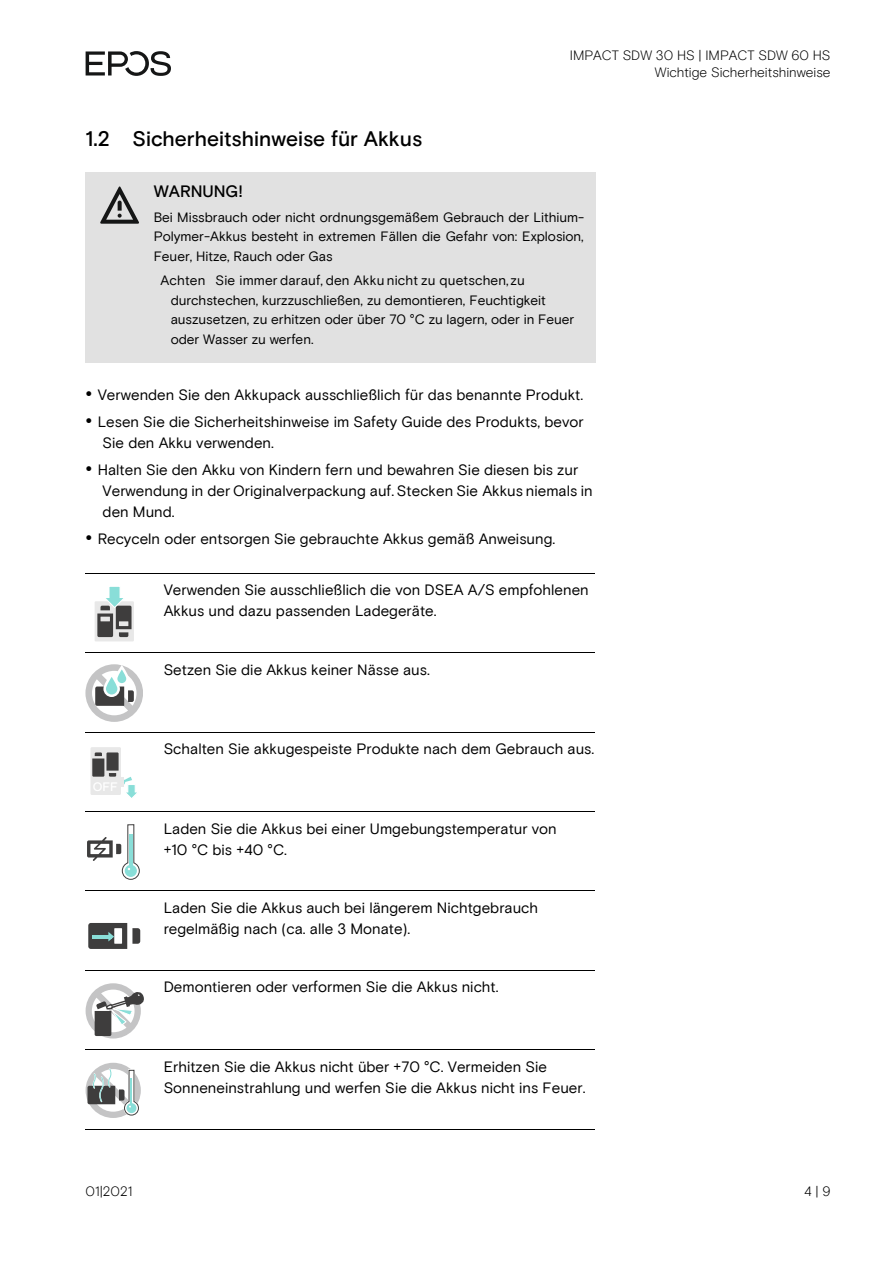
<style>
.page{position:relative;width:894px;height:1264px;background:#fff}
.page>*{position:absolute;margin:0;border:0;box-sizing:border-box;transform-origin:0 0}
.t1{font:500 21px "EPOS Basis";color:#000}
.t2{font:500 16.5px "EPOS Basis";color:#000}
.t3{font:15px/21px "EPOS Basis";color:#000}
.t4{font:13.5px/19.5px "EPOS Basis";color:#000;text-align:justify}
.t5{font:300 13.5px/16.5px "EPOS Basis";color:#000;text-align:right}
.s1{font-family:"Times New Roman";font-size:19.5px}
</style>
<div class="page">
<svg style="left:86px;top:51px;width:85px;height:25px"></svg>
<div style="left:86px;top:172px;width:68px;height:191px;background:#e1e1e1"></div>
<svg style="left:100px;top:186px;width:39px;height:38px"></svg>
<div style="left:154px;top:172px;width:442px;height:191px;background:#e1e1e1"></div>
<hr style="left:86px;top:572px;width:509px;height:1px;background:#000">
<hr style="left:86px;top:652px;width:509px;height:1px;background:#000">
<hr style="left:86px;top:731px;width:509px;height:1px;background:#000">
<hr style="left:86px;top:811px;width:509px;height:1px;background:#000">
<hr style="left:86px;top:890px;width:509px;height:1px;background:#000">
<hr style="left:86px;top:970px;width:509px;height:1px;background:#000">
<hr style="left:86px;top:1049px;width:509px;height:1px;background:#000">
<hr style="left:86px;top:1128px;width:509px;height:1px;background:#000">
<svg style="left:95px;top:601px;width:39px;height:40px"></svg>
<svg style="left:97px;top:586px;width:34px;height:51px"></svg>
<svg style="left:86px;top:664px;width:57px;height:58px"></svg>
<div style="left:89px;top:745px;width:33px;height:51px;border:3px solid #fff"></div>
<div style="left:90px;top:747px;width:31px;height:48px;background:#e8e8e8"></div>
<svg style="left:92px;top:752px;width:45px;height:46px"></svg>
<svg style="left:87px;top:824px;width:53px;height:56px"></svg>
<svg style="left:89px;top:948px;width:39px;height:1px"></svg>
<svg style="left:88px;top:923px;width:52px;height:25px"></svg>
<svg style="left:86px;top:983px;width:58px;height:55px"></svg>
<svg style="left:86px;top:1062px;width:55px;height:55px"></svg>
<h1 class="t1" style="left:86px;top:129px;width:338px">1.2 Sicherheitshinweise für Akkus</h1>
<p class="t5" style="left:569px;top:48px;width:262px">IMPACT SDW 30 HS | IMPACT SDW 60 HS<br>Wichtige Sicherheitshinweise</p>
<p class="t2" style="left:154px;top:184px;width:91px">WARNUNG!</p>
<p class="t4" style="left:154px;top:208px;width:432px">Bei Missbrauch oder nicht ordnungsgemäßem Gebrauch der Lithium-Polymer-Akkus besteht in extremen Fällen die Gefahr von: Explosion, Feuer, Hitze, Rauch oder Gas</p>
<p class="t4" style="left:171px;top:271px;width:405px;text-align:left;text-indent:-10px">Achten Sie immer darauf, den Akku nicht zu quetschen, zu durchstechen, kurzzuschließen, zu demontieren, Feuchtigkeit auszusetzen, zu erhitzen oder über 70 °C zu lagern, oder in Feuer oder Wasser zu werfen.</p>
<p class="t3" style="left:86px;top:385px;width:499px"><span class="s1">•</span> Verwenden Sie den Akkupack ausschließlich für das benannte Produkt.</p>
<p class="t3" style="left:103px;top:412px;width:482px;text-indent:-17px"><span class="s1">•</span> Lesen Sie die Sicherheitshinweise im Safety Guide des Produkts, bevor<br>Sie den Akku verwenden.</p>
<p class="t3" style="left:103px;top:460px;width:491px;text-indent:-17px"><span class="s1">•</span> Halten Sie den Akku von Kindern fern und bewahren Sie diesen bis zur<br>Verwendung in der Originalverpackung auf. Stecken Sie Akkus niemals in den Mund.</p>
<p class="t3" style="left:86px;top:529px;width:471px"><span class="s1">•</span> Recyceln oder entsorgen Sie gebrauchte Akkus gemäß Anweisung.</p>
<p class="t3" style="left:164px;top:580px;width:426px">Verwenden Sie ausschließlich die von DSEA A/S empfohlenen<br>Akkus und dazu passenden Ladegeräte.</p>
<p class="t3" style="left:164px;top:660px;width:267px">Setzen Sie die Akkus keiner Nässe aus.</p>
<p class="t3" style="left:164px;top:739px;width:432px">Schalten Sie akkugespeiste Produkte nach dem Gebrauch aus.</p>
<p class="t3" style="left:164px;top:818px;width:394px">Laden Sie die Akkus bei einer Umgebungstemperatur von +10 °C bis +40 °C.</p>
<p class="t3" style="left:164px;top:898px;width:376px">Laden Sie die Akkus auch bei längerem Nichtgebrauch regelmäßig nach (ca. alle 3 Monate).</p>
<p class="t3" style="left:164px;top:977px;width:336px">Demontieren oder verformen Sie die Akkus nicht.</p>
<p class="t3" style="left:164px;top:1057px;width:423px">Erhitzen Sie die Akkus nicht über +70 °C. Vermeiden Sie<br>Sonneneinstrahlung und werfen Sie die Akkus nicht ins Feuer.</p>
<p class="t5" style="left:86px;top:1183px;width:48px">01|2021</p>
<p class="t5" style="left:803px;top:1183px;width:28px">4|9</p>
</div>
